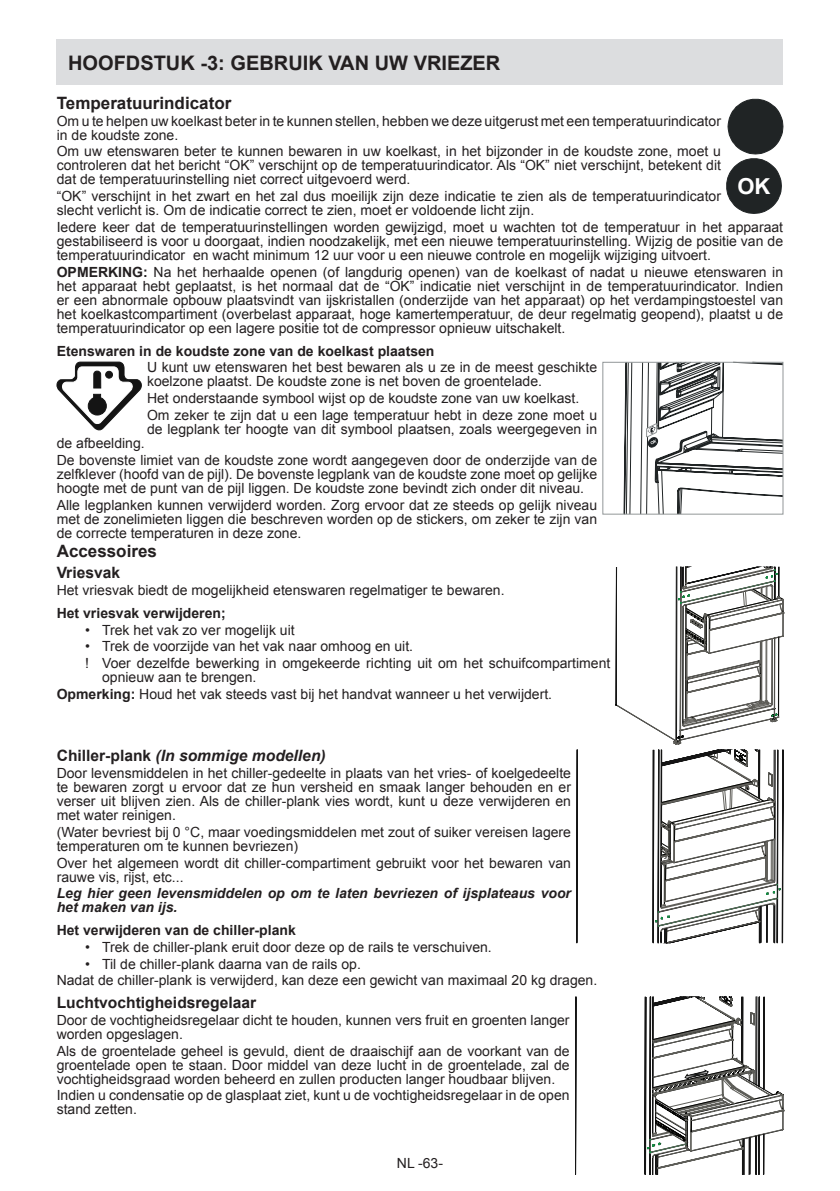
<style>
.page{position:relative;width:840px;height:1191px;background:#fff}
.page>*{position:absolute;margin:0;border:0;box-sizing:border-box;transform-origin:0 0}
.t1{font:700 22px "Arial";color:#fff}
.BASLIK_1_GOLGE{font:700 20px "Arial";color:#231f20}
.BASLIK_2{font:700 17px "Arial";color:#231f20}
.BASLIK_3{font:700 15.6px "Arial";color:#231f20}
.BASLIK_3-2{font:italic 700 15.6px "Arial";color:#231f20}
.paragraf_yazi{font:14px/14px "Arial";color:#231f20}
.Madde_noktali{font:14px "Arial";color:#231f20}
.Paragraf_Baslik{font:700 14px "Arial";color:#231f20}
.Madde_unlemli{font:14px/14px "Arial";color:#231f20}
.paragraf_yazi-2{font:italic 700 14px/14px "Arial";color:#231f20}
.s1{font-weight:700}
.s2{font-style:normal}
</style>
<div class="page">
<div style="left:57px;top:40px;width:725px;height:45px;background:#dcdddf"></div>
<svg style="left:726px;top:99px;width:57px;height:115px"></svg>
<svg style="left:56px;top:362px;width:86px;height:69px"></svg>
<div style="left:88px;top:397px;width:18px;height:18px;background:#141414;border-radius:50%"></div>
<div style="left:88px;top:397px;width:18px;height:18px;border:1px solid #141414;border-radius:50%"></div>
<svg style="left:93px;top:394px;width:8px;height:6px"></svg>
<div style="left:106px;top:371px;width:6px;height:7px;background:#141414;border-radius:50%"></div>
<div style="left:105px;top:371px;width:8px;height:7px;border:1px solid #141414;border-radius:50%"></div>
<svg style="left:623px;top:361px;width:160px;height:154px"></svg>
<div style="left:602px;top:362px;width:180px;height:152px;border:1px solid #929798"></div>
<div style="left:576px;top:749px;width:1px;height:194px;border:1px solid #141414"></div>
<svg style="left:615px;top:567px;width:168px;height:376px"></svg>
<div style="left:575px;top:996px;width:1px;height:178px;border:1px solid #141414"></div>
<div style="left:644px;top:996px;width:1px;height:178px;border:1px solid #141414"></div>
<div style="left:645px;top:996px;width:1px;height:178px;border:1px solid #141414"></div>
<svg style="left:647px;top:996px;width:136px;height:178px"></svg>
<p class="BASLIK_1_GOLGE" style="left:68px;top:49px;width:433px">HOOFDSTUK -3: GEBRUIK VAN UW VRIEZER</p>
<p class="BASLIK_2" style="left:57px;top:91px;width:176px">Temperatuurindicator</p>
<p class="paragraf_yazi" style="left:57px;top:114px;width:665px">Om u te helpen uw koelkast beter in te kunnen stellen, hebben we deze uitgerust met een temperatuurindicator in de koudste zone.</p>
<p class="paragraf_yazi" style="left:57px;top:144px;width:665px;text-align:justify">Om uw etenswaren beter te kunnen bewaren in uw koelkast, in het bijzonder in de koudste zone, moet u controleren dat het bericht “OK” verschijnt op de temperatuurindicator. Als “OK” niet verschijnt, betekent dit dat de temperatuurinstelling niet correct uitgevoerd werd.</p>
<p class="paragraf_yazi" style="left:57px;top:189px;width:665px">“OK” verschijnt in het zwart en het zal dus moeilijk zijn deze indicatie te zien als de temperatuurindicator slecht verlicht is. Om de indicatie correct te zien, moet er voldoende licht zijn.</p>
<p class="paragraf_yazi" style="left:57px;top:220px;width:727px;text-align:justify">Iedere keer dat de temperatuurinstellingen worden gewijzigd, moet u wachten tot de temperatuur in het apparaat gestabiliseerd is voor u doorgaat, indien noodzakelijk, met een nieuwe temperatuurinstelling. Wijzig de positie van de temperatuurindicator en wacht minimum 12 uur voor u een nieuwe controle en mogelijk wijziging uitvoert.</p>
<p class="paragraf_yazi" style="left:57px;top:265px;width:727px;text-align:justify"><span class="s1">OPMERKING:</span> Na het herhaalde openen (of langdurig openen) van de koelkast of nadat u nieuwe etenswaren in het apparaat hebt geplaatst, is het normaal dat de “OK” indicatie niet verschijnt in de temperatuurindicator. Indien er een abnormale opbouw plaatsvindt van ijskristallen (onderzijde van het apparaat) op het verdampingstoestel van het koelkastcompartiment (overbelast apparaat, hoge kamertemperatuur, de deur regelmatig geopend), plaatst u de temperatuurindicator op een lagere positie tot de compressor opnieuw uitschakelt.</p>
<p class="Paragraf_Baslik" style="left:57px;top:341px;width:379px">Etenswaren in de koudste zone van de koelkast plaatsen</p>
<p class="paragraf_yazi" style="left:147px;top:360px;width:451px">U kunt uw etenswaren het best bewaren als u ze in de meest geschikte koelzone plaatst. De koudste zone is net boven de groentelade.</p>
<p class="paragraf_yazi" style="left:147px;top:391px;width:433px">Het onderstaande symbool wijst op de koudste zone van uw koelkast.</p>
<p class="paragraf_yazi" style="left:147px;top:408px;width:451px">Om zeker te zijn dat u een lage temperatuur hebt in deze zone moet u de legplank ter hoogte van dit symbool plaatsen, zoals weergegeven in</p>
<p class="paragraf_yazi" style="left:57px;top:436px;width:89px">de afbeelding.</p>
<p class="paragraf_yazi" style="left:57px;top:453px;width:541px;text-align:justify">De bovenste limiet van de koudste zone wordt aangegeven door de onderzijde van de zelfklever (hoofd van de pijl). De bovenste legplank van de koudste zone moet op gelijke hoogte met de punt van de pijl liggen. De koudste zone bevindt zich onder dit niveau.</p>
<p class="paragraf_yazi" style="left:57px;top:498px;width:541px;text-align:justify">Alle legplanken kunnen verwijderd worden. Zorg ervoor dat ze steeds op gelijk niveau met de zonelimieten liggen die beschreven worden op de stickers, om zeker te zijn van de correcte temperaturen in deze zone.</p>
<h1 class="t1" style="left:737px;top:171px;width:34px">OK</h1>
<p class="BASLIK_2" style="left:57px;top:538px;width:102px">Accessoires</p>
<p class="BASLIK_3" style="left:57px;top:562px;width:65px">Vriesvak</p>
<p class="paragraf_yazi" style="left:57px;top:583px;width:449px">Het vriesvak biedt de mogelijkheid etenswaren regelmatiger te bewaren.</p>
<p class="Paragraf_Baslik" style="left:57px;top:603px;width:170px">Het vriesvak verwijderen;</p>
<p class="Madde_noktali" style="left:85px;top:620px;width:211px">• Trek het vak zo ver mogelijk uit</p>
<p class="Madde_noktali" style="left:85px;top:637px;width:329px">• Trek de voorzijde van het vak naar omhoog en uit.</p>
<p class="Madde_unlemli" style="left:102px;top:656px;width:509px;text-indent:-17px">! Voer dezelfde bewerking in omgekeerde richting uit om het schuifcompartiment opnieuw aan te brengen.</p>
<p class="paragraf_yazi" style="left:57px;top:687px;width:496px"><span class="s1">Opmerking:</span> Houd het vak steeds vast bij het handvat wanneer u het verwijdert.</p>
<p class="BASLIK_3-2" style="left:57px;top:746px;width:270px"><span class="s2">Chiller-plank</span> (In sommige modellen)</p>
<p class="paragraf_yazi" style="left:57px;top:766px;width:515px;text-align:justify">Door levensmiddelen in het chiller-gedeelte in plaats van het vries- of koelgedeelte te bewaren zorgt u ervoor dat ze hun versheid en smaak langer behouden en er verser uit blijven zien. Als de chiller-plank vies wordt, kunt u deze verwijderen en met water reinigen.</p>
<p class="paragraf_yazi" style="left:57px;top:824px;width:515px">(Water bevriest bij 0 °C, maar voedingsmiddelen met zout of suiker vereisen lagere temperaturen om te kunnen bevriezen)</p>
<p class="paragraf_yazi" style="left:57px;top:855px;width:515px">Over het algemeen wordt dit chiller-compartiment gebruikt voor het bewaren van rauwe vis, rijst, etc...</p>
<p class="paragraf_yazi-2" style="left:57px;top:887px;width:515px">Leg hier geen levensmiddelen op om te laten bevriezen of ijsplateaus voor het maken van ijs.</p>
<p class="Paragraf_Baslik" style="left:57px;top:920px;width:240px">Het verwijderen van de chiller-plank</p>
<p class="Madde_noktali" style="left:85px;top:937px;width:408px">• Trek de chiller-plank eruit door deze op de rails te verschuiven.</p>
<p class="Madde_noktali" style="left:85px;top:954px;width:277px">• Til de chiller-plank daarna van de rails op.</p>
<p class="paragraf_yazi" style="left:57px;top:973px;width:541px">Nadat de chiller-plank is verwijderd, kan deze een gewicht van maximaal 20 kg dragen.</p>
<p class="BASLIK_3" style="left:57px;top:991px;width:201px">Luchtvochtigheidsregelaar</p>
<p class="paragraf_yazi" style="left:57px;top:1012px;width:514px">Door de vochtigheidsregelaar dicht te houden, kunnen vers fruit en groenten langer worden opgeslagen.</p>
<p class="paragraf_yazi" style="left:57px;top:1043px;width:514px;text-align:justify">Als de groentelade geheel is gevuld, dient de draaischijf aan de voorkant van de groentelade open te staan. Door middel van deze lucht in de groentelade, zal de vochtigheidsgraad worden beheerd en zullen producten langer houdbaar blijven.</p>
<p class="paragraf_yazi" style="left:57px;top:1088px;width:514px">Indien u condensatie op de glasplaat ziet, kunt u de vochtigheidsregelaar in de open stand zetten.</p>
<p class="paragraf_yazi" style="left:396px;top:1155px;width:48px">NL -63-</p>
</div>
